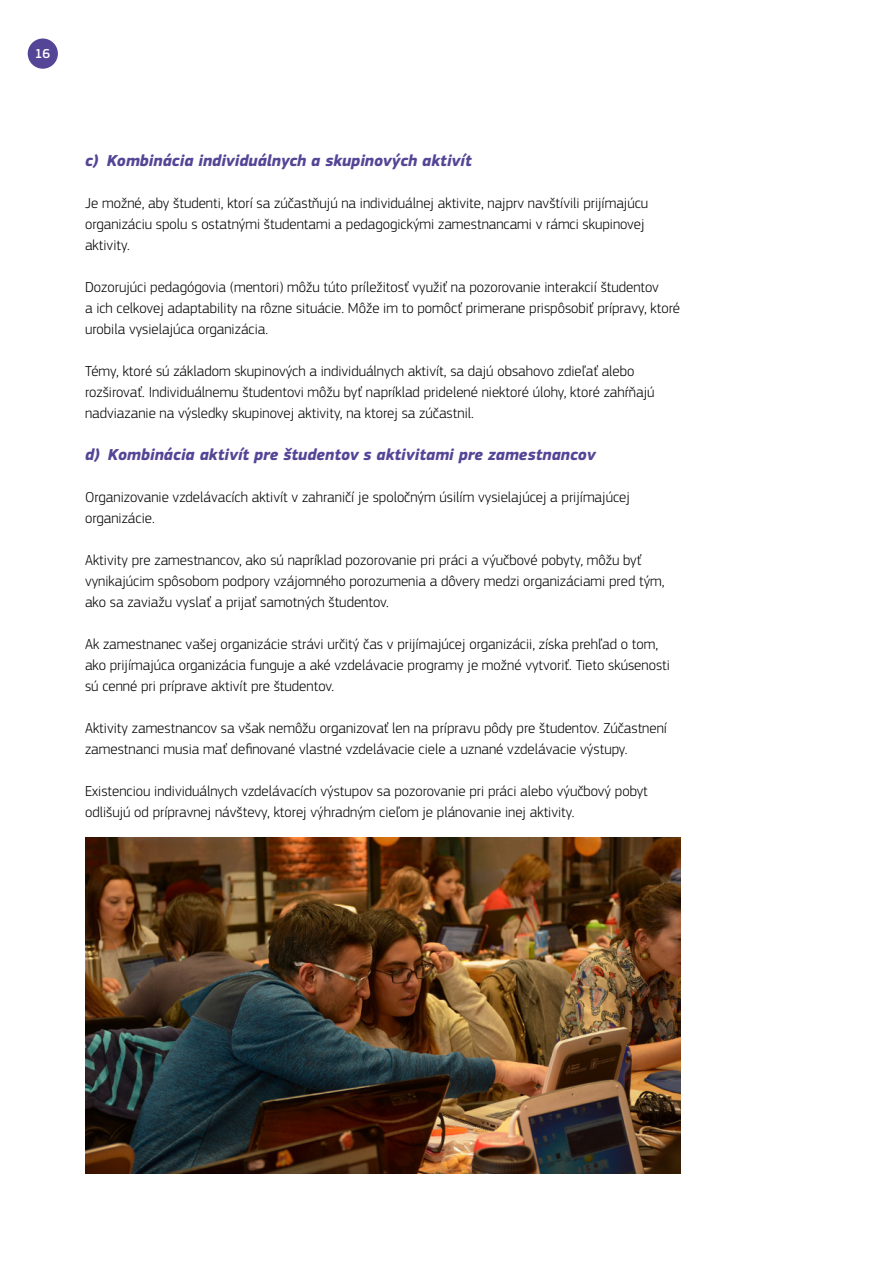
<style>
.page{position:relative;width:893px;height:1263px;background:#fff}
.page>*{position:absolute;margin:0;border:0;box-sizing:border-box;transform-origin:0 0}
.HL3{font:italic 700 16.5px "EC Square Sans Pro";color:#554596}
.Text{font:300 15px/21px "EC Square Sans Pro";color:#000}
.t1{font:500 13.5px "EC Square Sans Pro";color:#fff}
</style>
<div class="page">
<div style="left:28px;top:39px;width:30px;height:30px;background:#554596;border-radius:50%"></div>
<img style="left:85px;top:838px;width:595px;height:336px">
<p class="t1" style="left:35px;top:46px;width:17px">16</p>
<p class="HL3" style="left:85px;top:150px;width:388px">c) Kombinácia individuálnych a skupinových aktivít</p>
<p class="Text" style="left:85px;top:192px;width:565px">Je možné, aby študenti, ktorí sa zúčastňujú na individuálnej aktivite, najprv navštívili prijímajúcu organizáciu spolu s ostatnými študentami a pedagogickými zamestnancami v rámci skupinovej aktivity.</p>
<p class="Text" style="left:85px;top:276px;width:596px">Dozorujúci pedagógovia (mentori) môžu túto príležitosť využiť na pozorovanie interakcií študentov<br>a ich celkovej adaptability na rôzne situácie. Môže im to pomôcť primerane prispôsobiť prípravy, ktoré urobila vysielajúca organizácia.</p>
<p class="Text" style="left:85px;top:360px;width:571px">Témy, ktoré sú základom skupinových a individuálnych aktivít, sa dajú obsahovo zdieľať alebo rozširovať. Individuálnemu študentovi môžu byť napríklad pridelené niektoré úlohy, ktoré zahŕňajú nadviazanie na výsledky skupinovej aktivity, na ktorej sa zúčastnil.</p>
<p class="HL3" style="left:85px;top:444px;width:512px">d) Kombinácia aktivít pre študentov s aktivitami pre zamestnancov</p>
<p class="Text" style="left:85px;top:486px;width:546px">Organizovanie vzdelávacích aktivít v zahraničí je spoločným úsilím vysielajúcej a prijímajúcej organizácie.</p>
<p class="Text" style="left:85px;top:549px;width:581px">Aktivity pre zamestnancov, ako sú napríklad pozorovanie pri práci a výučbové pobyty, môžu byť vynikajúcim spôsobom podpory vzájomného porozumenia a dôvery medzi organizáciami pred tým, ako sa zaviažu vyslať a prijať samotných študentov.</p>
<p class="Text" style="left:85px;top:633px;width:586px">Ak zamestnanec vašej organizácie strávi určitý čas v prijímajúcej organizácii, získa prehľad o tom, ako prijímajúca organizácia funguje a aké vzdelávacie programy je možné vytvoriť. Tieto skúsenosti sú cenné pri príprave aktivít pre študentov.</p>
<p class="Text" style="left:85px;top:717px;width:583px">Aktivity zamestnancov sa však nemôžu organizovať len na prípravu pôdy pre študentov. Zúčastnení zamestnanci musia mať definované vlastné vzdelávacie ciele a uznané vzdelávacie výstupy.</p>
<p class="Text" style="left:85px;top:780px;width:564px">Existenciou individuálnych vzdelávacích výstupov sa pozorovanie pri práci alebo výučbový pobyt odlišujú od prípravnej návštevy, ktorej výhradným cieľom je plánovanie inej aktivity.</p>
</div>
